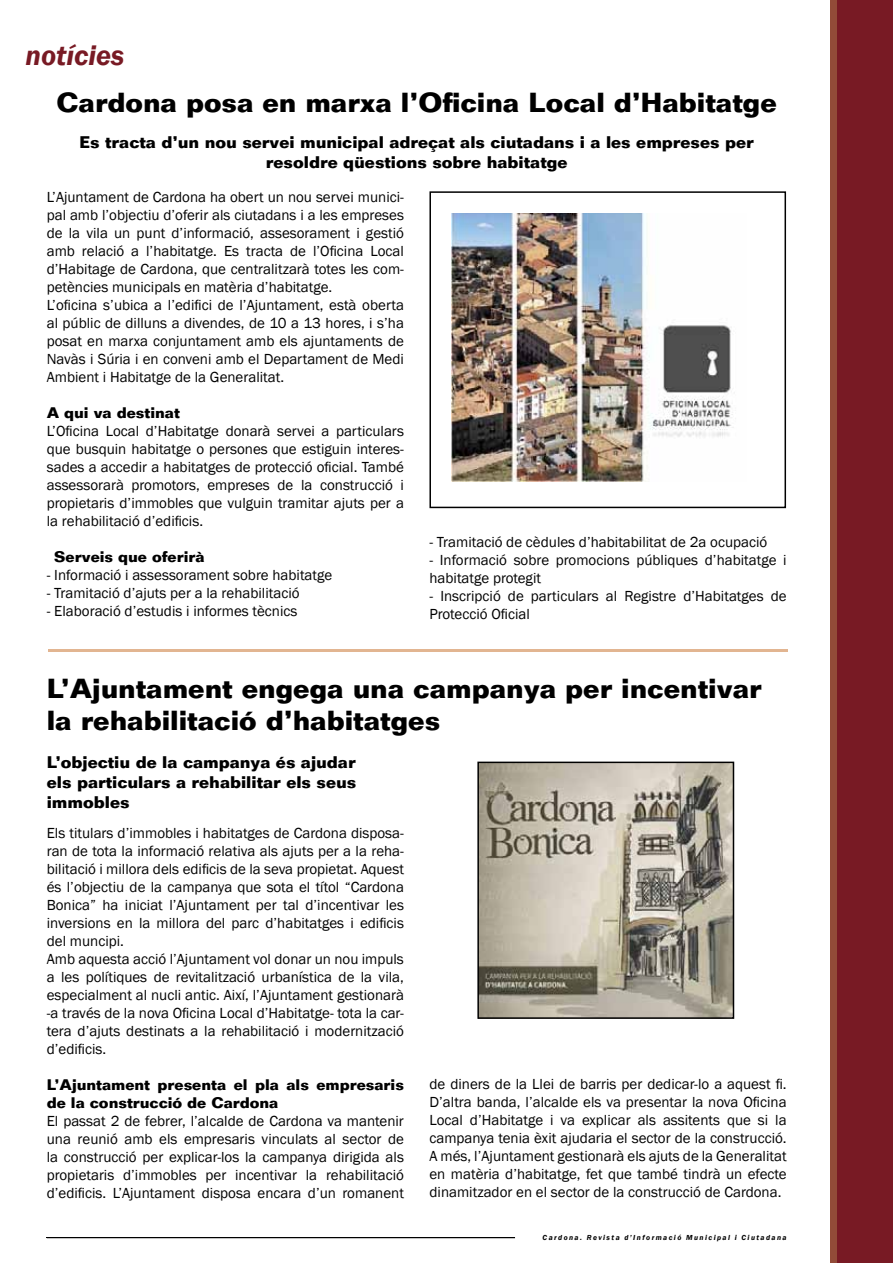
<style>
.page{position:relative;width:893px;height:1263px;background:#fff}
.page>*{position:absolute;margin:0;border:0;box-sizing:border-box;transform-origin:0 0}
.t1{font:italic 600 28.5px "Franklin Gothic";color:#781a24}
.t2{font:700 27px/32.4px "Folio";color:#000}
.t3{font:700 16.5px/19.8px "Folio";color:#000;text-align:center}
.t4{font:15px/18px "Franklin Gothic";color:#000}
.t5{font:700 15px/18px "Folio";color:#000}
.t6{font:italic 600 7.5px "Franklin Gothic";letter-spacing:.19em;color:#000}
</style>
<div class="page">
<div style="left:830px;top:0;width:8px;height:1263px;background:#924b38"></div>
<div style="left:838px;top:0;width:55px;height:1263px;background:#781a24"></div>
<hr style="left:47px;top:1237px;width:468px;height:1px;background:#000">
<hr style="left:48px;top:648px;width:740px;height:3px;background:#e2b591">
<img style="left:452px;top:213px;width:283px;height:268px">
<hr style="left:429px;top:192px;width:2px;height:315px;background:#000">
<hr style="left:430px;top:507px;width:355px;height:1px;background:#000">
<hr style="left:784px;top:192px;width:2px;height:315px;background:#000">
<hr style="left:430px;top:191px;width:355px;height:2px;background:#000">
<img style="left:479px;top:763px;width:254px;height:254px">
<hr style="left:477px;top:762px;width:2px;height:256px;background:#000">
<hr style="left:478px;top:1017px;width:255px;height:2px;background:#000">
<hr style="left:733px;top:762px;width:1px;height:256px;background:#000">
<hr style="left:478px;top:762px;width:255px;height:1px;background:#000">
<h1 class="t1" style="left:25px;top:37px;width:100px">notícies</h1>
<h2 class="t2" style="left:56px;top:86px;width:722px">Cardona posa en marxa l’Oficina Local d’Habitatge</h2>
<p class="t3" style="left:80px;top:132px;width:676px">Es tracta d’un nou servei municipal adreçat als ciutadans i a les empreses per resoldre qüestions sobre habitatge</p>
<p class="t4" style="left:47px;top:188px;width:359px">L’Ajuntament de Cardona ha obert un nou servei munici&shy;pal amb l’objectiu d’oferir als ciutadans i a les empreses de la vila un punt d’informació, assesorament i gestió amb relació a l’habitatge. Es tracta de l’Oficina Local d’Habitage de Cardona, que centralitzarà totes les com&shy;petències municipals en matèria d’habitatge.<br>L’oficina s’ubica a l’edifici de l’Ajuntament, està oberta al públic de dilluns a divendes, de 10 a 13 hores, i s’ha posat en marxa conjuntament amb els ajuntaments de Navàs i Súria i en conveni amb el Departament de Medi Ambient i Habitatge de la Generalitat.</p>
<p class="t5" style="left:47px;top:403px;width:135px">A qui va destinat</p>
<p class="t4" style="left:47px;top:422px;width:359px;text-align:justify">L’Oficina Local d’Habitatge donarà servei a particulars que busquin habitatge o persones que estiguin interes&shy;sades a accedir a habitatges de protecció oficial. També assessorarà promotors, empreses de la construcció i propietaris d’immobles que vulguin tramitar ajuts per a la rehabilitació d’edificis.</p>
<p class="t5" style="left:54px;top:547px;width:152px">Serveis que oferirà</p>
<p class="t4" style="left:47px;top:566px;width:287px">- Informació i assessorament sobre habitatge</p>
<p class="t4" style="left:47px;top:584px;width:254px">- Tramitació d’ajuts per a la rehabilitació</p>
<p class="t4" style="left:47px;top:602px;width:252px">- Elaboració d’estudis i informes tècnics</p>
<p class="t4" style="left:429px;top:533px;width:339px">- Tramitació de cèdules d’habitabilitat de 2a ocupació</p>
<p class="t4" style="left:429px;top:551px;width:359px">- Informació sobre promocions públiques d’habitatge i habitatge protegit</p>
<p class="t4" style="left:429px;top:587px;width:359px">- Inscripció de particulars al Registre d’Habitatges de<br>Protecció Oficial</p>
<h2 class="t2" style="left:47px;top:672px;width:716px">L’Ajuntament engega una campanya per incentivar la rehabilitació d’habitatges</h2>
<p class="t3" style="left:47px;top:752px;width:311px;text-align:justify">L’objectiu de la campanya és ajudar els particulars a rehabilitar els seus immobles</p>
<p class="t4" style="left:47px;top:824px;width:359px">Els titulars d’immobles i habitatges de Cardona disposa&shy;ran de tota la informació relativa als ajuts per a la reha&shy;bilitació i millora dels edificis de la seva propietat. Aquest és l’objectiu de la campanya que sota el títol “Cardona Bonica” ha iniciat l’Ajuntament per tal d’incentivar les inversions en la millora del parc d’habitatges i edificis del muncipi.<br>Amb aquesta acció l’Ajuntament vol donar un nou impuls a les polítiques de revitalització urbanística de la vila, especialment al nucli antic. Així, l’Ajuntament gestionarà -a través de la nova Oficina Local d’Habitatge- tota la car&shy;tera d’ajuts destinats a la rehabilitació i modernització d’edificis.</p>
<p class="t5" style="left:47px;top:1076px;width:359px">L’Ajuntament presenta el pla als empresaris de la construcció de Cardona</p>
<p class="t4" style="left:47px;top:1112px;width:359px;text-align:justify">El passat 2 de febrer, l’alcalde de Cardona va mantenir una reunió amb els empresaris vinculats al sector de la construcció per explicar-los la campanya dirigida als propietaris d’immobles per incentivar la rehabilitació d’edificis. L’Ajuntament disposa encara d’un romanent</p>
<p class="t4" style="left:429px;top:1075px;width:359px;text-align:justify">de diners de la Llei de barris per dedicar-lo a aquest fi.<br>D’altra banda, l’alcalde els va presentar la nova Oficina Local d’Habitatge i va explicar als assitents que si la campanya tenia èxit ajudaria el sector de la construcció.<br>A més, l’Ajuntament gestionarà els ajuts de la Generalitat en matèria d’habitatge, fet que també tindrà un efecte dinamitzador en el sector de la construcció de Cardona.</p>
<p class="t6" style="left:543px;top:1232px;width:246px">Cardona. Revista d’Informació Municipal i Ciutadana</p>
</div>
